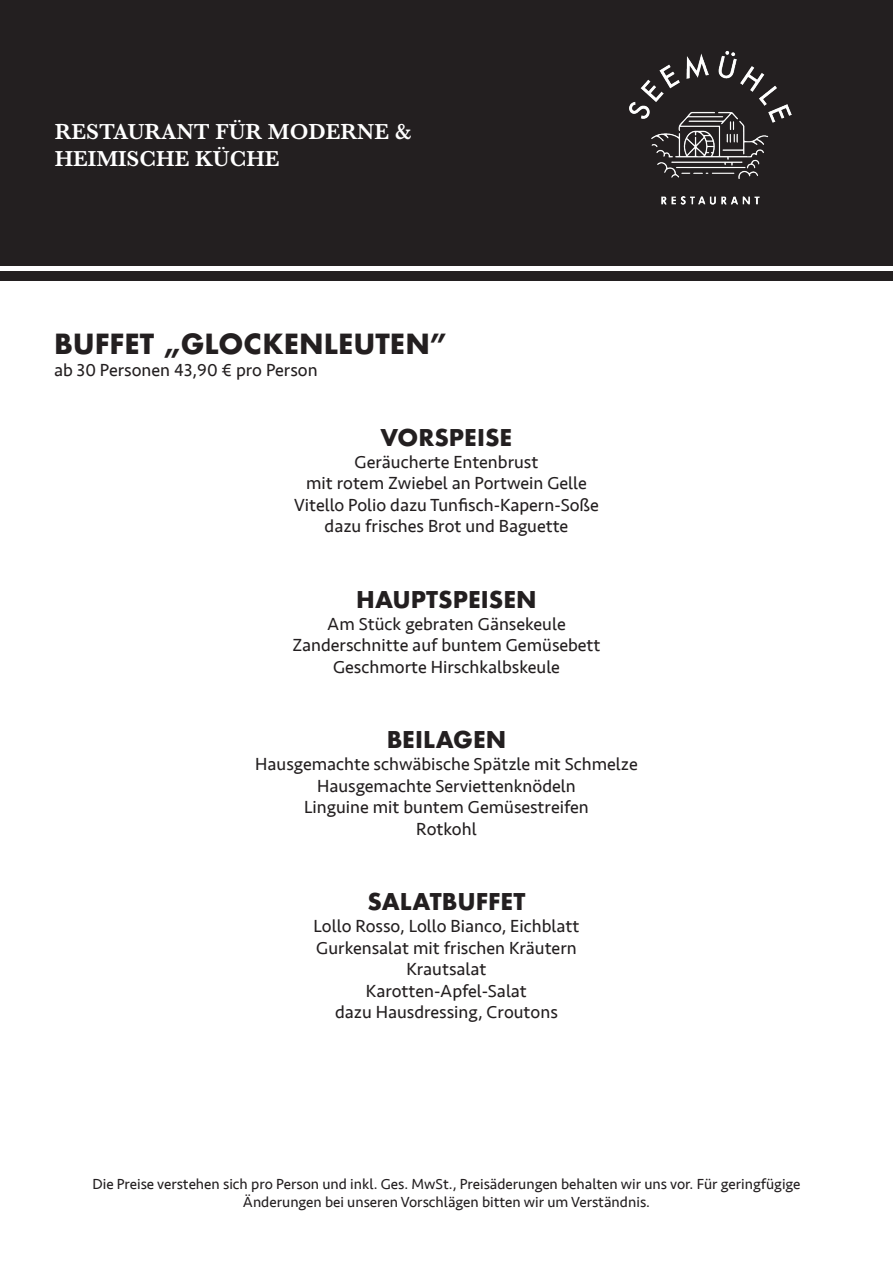
<style>
.page{position:relative;width:893px;height:1263px;background:#fff}
.page>*{position:absolute;margin:0;border:0;box-sizing:border-box;transform-origin:0 0}
.t1{font:700 27px "Futura";color:#231f20}
.t2{font:700 22.5px "Futura";color:#231f20}
.t3{font:600 22.5px/27px "Baskerville";color:#fff}
.t4{font:18px "Seravek";color:#231f20}
.t5{font:15px/18px "Seravek";color:#231f20;text-align:center}
</style>
<div class="page">
<div style="left:0;top:0;width:893px;height:266px;background:#231f20"></div>
<img style="left:629px;top:51px;width:163px;height:154px">
<div style="left:0;top:271px;width:893px;height:10px;background:#231f20"></div>
<div style="left:587px;top:10px;width:246px;height:246px;border:20px solid #231f20;border-radius:50%"></div>
<p class="t3" style="left:55px;top:118px;width:358px">RESTAURANT FÜR MODERNE &amp;<br>HEIMISCHE KÜCHE</p>
<p class="t1" style="left:54px;top:324px;width:395px">BUFFET „GLOCKENLEUTEN”</p>
<p class="t4" style="left:54px;top:356px;width:265px">ab 30 Personen 43,90 € pro Person</p>
<p class="t2" style="left:381px;top:421px;width:133px">VORSPEISE</p>
<p class="t4" style="left:355px;top:448px;width:185px">Geräucherte Entenbrust</p>
<p class="t4" style="left:306px;top:469px;width:282px">mit rotem Zwiebel an Portwein Gelle</p>
<p class="t4" style="left:294px;top:491px;width:306px">Vitello Polio dazu Tunfisch-Kapern-Soße</p>
<p class="t4" style="left:325px;top:512px;width:245px">dazu frisches Brot und Baguette</p>
<p class="t2" style="left:356px;top:583px;width:182px">HAUPTSPEISEN</p>
<p class="t4" style="left:327px;top:610px;width:240px">Am Stück gebraten Gänsekeule</p>
<p class="t4" style="left:292px;top:631px;width:310px">Zanderschnitte auf buntem Gemüsebett</p>
<p class="t4" style="left:333px;top:653px;width:228px">Geschmorte Hirschkalbskeule</p>
<p class="t2" style="left:387px;top:724px;width:121px">BEILAGEN</p>
<p class="t4" style="left:255px;top:750px;width:384px">Hausgemachte schwäbische Spätzle mit Schmelze</p>
<p class="t4" style="left:317px;top:772px;width:260px">Hausgemachte Serviettenknödeln</p>
<p class="t4" style="left:304px;top:793px;width:286px">Linguine mit buntem Gemüsestreifen</p>
<p class="t4" style="left:416px;top:815px;width:62px">Rotkohl</p>
<p class="t2" style="left:368px;top:886px;width:159px">SALATBUFFET</p>
<p class="t4" style="left:314px;top:912px;width:267px">Lollo Rosso, Lollo Bianco, Eichblatt</p>
<p class="t4" style="left:316px;top:934px;width:262px">Gurkensalat mit frischen Kräutern</p>
<p class="t4" style="left:406px;top:955px;width:82px">Krautsalat</p>
<p class="t4" style="left:366px;top:977px;width:162px">Karotten-Apfel-Salat</p>
<p class="t4" style="left:335px;top:998px;width:224px">dazu Hausdressing, Croutons</p>
<p class="t5" style="left:92px;top:1175px;width:709px">Die Preise verstehen sich pro Person und inkl. Ges. MwSt., Preisäderungen behalten wir uns vor. Für geringfügige<br>Änderungen bei unseren Vorschlägen bitten wir um Verständnis.</p>
</div>
